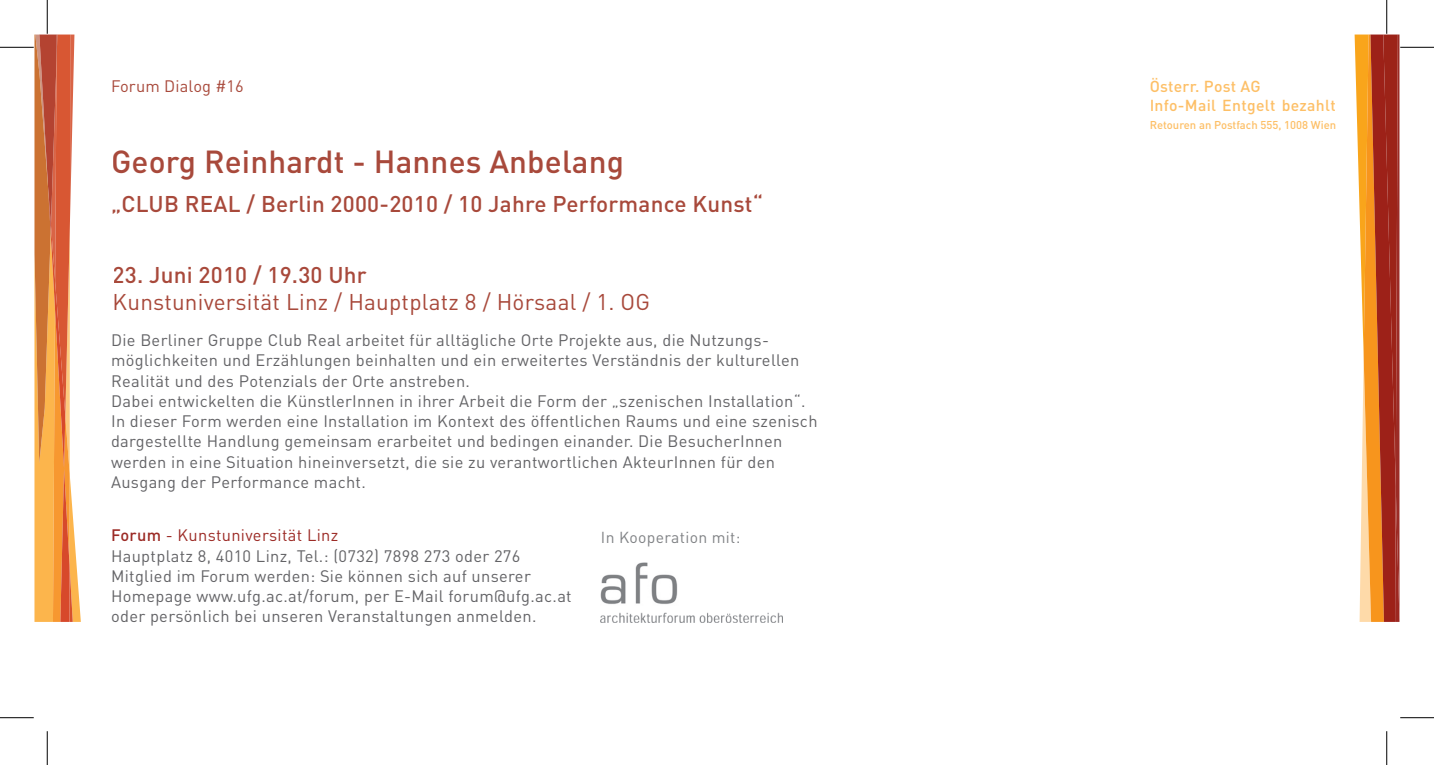
<style>
.page{position:relative;width:1434px;height:765px;background:#fff}
.page>*{position:absolute;margin:0;border:0;box-sizing:border-box;transform-origin:0 0}
.t1{font:500 31.5px "DIN";letter-spacing:.005em;color:#a8493b}
.t2{font:500 22.5px "DIN";letter-spacing:.01em;color:#a8493b}
.t3{font:22.5px "DIN";letter-spacing:.01em;color:#a8493b}
.t4{font:16.43px/20.2px "DIN";letter-spacing:.02em;color:#636366}
.t5{font:16.43px "DIN";letter-spacing:.01em;color:#a8493b}
.t6{font:500 15.75px/18.9px "DIN";letter-spacing:.02em;color:#fdbf66}
.t7{font:15.75px "DIN";letter-spacing:.02em;color:#808285}
.t8{font:500 11.25px "DIN";color:#fdbf66}
.s1{font-weight:500;color:#9c2b26}
.s2{color:#9c2b26}
</style>
<div class="page">
<svg style="left:1354px;top:34px;width:45px;height:587px"></svg>
<svg style="left:34px;top:34px;width:47px;height:587px"></svg>
<img style="left:601px;top:562px;width:77px;height:42px">
<img style="left:601px;top:612px;width:182px;height:9px">
<hr style="left:0;top:47px;width:34px;height:1px;background:#000">
<hr style="left:1400px;top:47px;width:34px;height:1px;background:#000">
<hr style="left:0;top:717px;width:34px;height:1px;background:#000">
<hr style="left:1400px;top:717px;width:34px;height:1px;background:#000">
<hr style="left:47px;top:0;width:1px;height:34px;background:#000">
<hr style="left:47px;top:730px;width:1px;height:34px;background:#000">
<hr style="left:1386px;top:0;width:1px;height:34px;background:#000">
<hr style="left:1386px;top:730px;width:1px;height:34px;background:#000">
<p class="t5" style="left:111px;top:75px;width:134px">Forum Dialog #16</p>
<h1 class="t1" style="left:111px;top:142px;width:515px">Georg Reinhardt - Hannes Anbelang</h1>
<h2 class="t2" style="left:111px;top:189px;width:653px">„CLUB REAL / Berlin 2000-2010 / 10 Jahre Performance Kunst“</h2>
<h2 class="t2" style="left:113px;top:260px;width:256px">23. Juni 2010 / 19.30 Uhr</h2>
<h2 class="t3" style="left:113px;top:288px;width:539px">Kunstuniversität Linz / Hauptplatz 8 / Hörsaal / 1. OG</h2>
<p class="t4" style="left:111px;top:329px;width:708px">Die Berliner Gruppe Club Real arbeitet für alltägliche Orte Projekte aus, die Nutzungs&shy;möglichkeiten und Erzählungen beinhalten und ein erweitertes Verständnis der kulturellen Realität und des Potenzials der Orte anstreben.<br>Dabei entwickelten die KünstlerInnen in ihrer Arbeit die Form der „szenischen Installation“.<br>In dieser Form werden eine Installation im Kontext des öffentlichen Raums und eine szenisch dargestellte Handlung gemeinsam erarbeitet und bedingen einander. Die BesucherInnen werden in eine Situation hineinversetzt, die sie zu verantwortlichen AkteurInnen für den Ausgang der Performance macht.</p>
<p class="t4" style="left:111px;top:524px;width:462px"><span class="s1">Forum</span> <span class="s2">- Kunstuniversität Linz<br></span>Hauptplatz 8, 4010 Linz, Tel.: (0732) 7898 273 oder 276<br>Mitglied im Forum werden: Sie können sich auf unserer Homepage www.ufg.ac.at/forum, per E-Mail forum@ufg.ac.at oder persönlich bei unseren Veranstaltungen anmelden.</p>
<p class="t7" style="left:601px;top:527px;width:141px">In Kooperation mit:</p>
<p class="t6" style="left:1150px;top:76px;width:188px">Österr. Post AG<br>Info-Mail Entgelt bezahlt</p>
<p class="t8" style="left:1150px;top:118px;width:188px">Retouren an Postfach 555, 1008 Wien</p>
</div>
